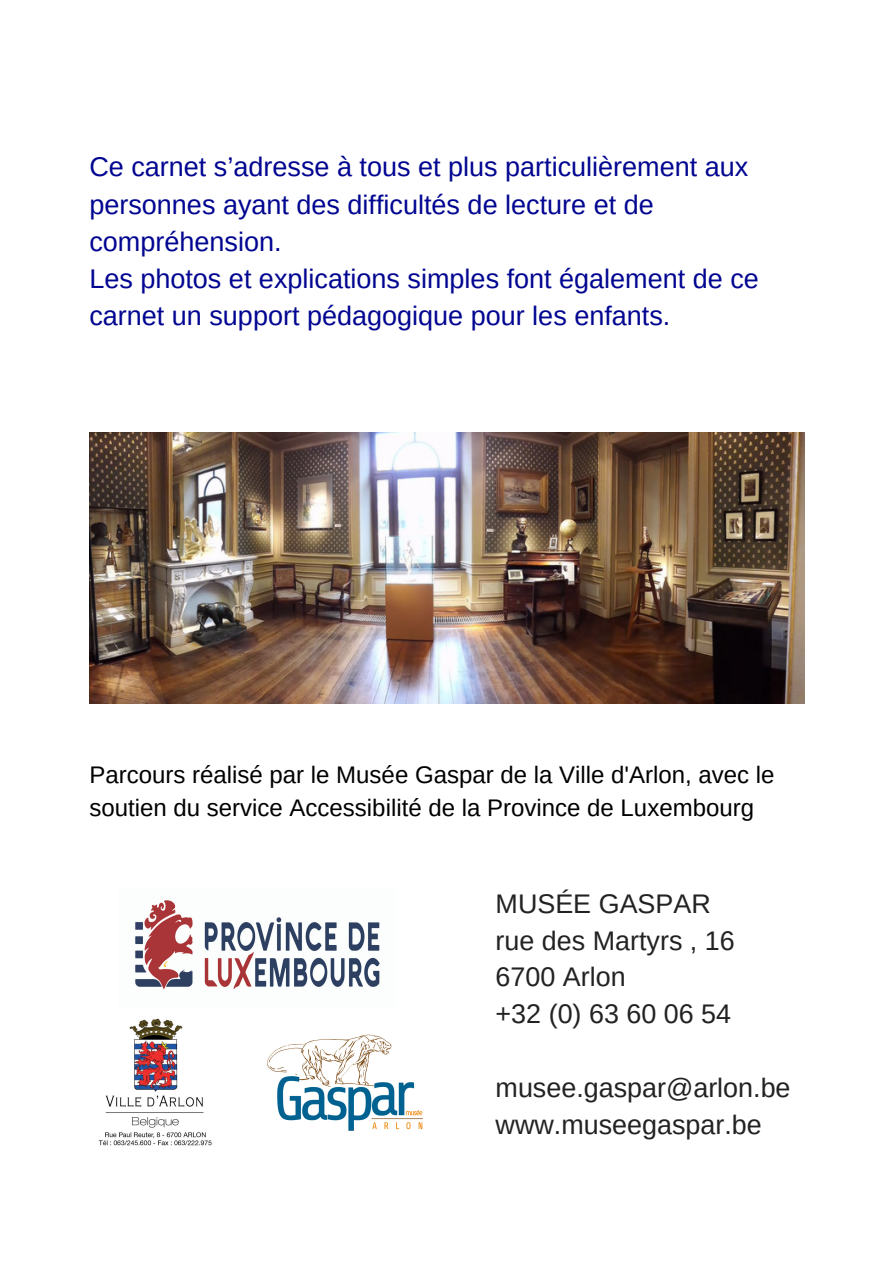
<style>
.page{position:relative;width:894px;height:1264px;background:#fff}
.page>*{position:absolute;margin:0;border:0;box-sizing:border-box;transform-origin:0 0}
.t1{font:27px/37.2px "Arimo";color:#010590}
.t2{font:26.85px "Arimo";color:#222}
.t3{font:24px/32.7px "Arimo";color:#000}
</style>
<div class="page">
<img style="left:267px;top:1034px;width:156px;height:97px">
<img style="left:98px;top:1018px;width:114px;height:128px">
<img style="left:89px;top:432px;width:715px;height:272px">
<img style="left:135px;top:900px;width:245px;height:90px">
<p class="t1" style="left:89px;top:148px;width:660px">Ce carnet s’adresse à tous et plus particulièrement aux personnes ayant des difficultés de lecture et de compréhension.</p>
<p class="t1" style="left:89px;top:260px;width:670px">Les photos et explications simples font également de ce carnet un support pédagogique pour les enfants.</p>
<p class="t3" style="left:89px;top:758px;width:686px">Parcours réalisé par le Musée Gaspar de la Ville d'Arlon, avec le soutien du service Accessibilité de la Province de Luxembourg</p>
<p class="t2" style="left:495px;top:888px;width:217px">MUSÉE GASPAR</p>
<p class="t2" style="left:495px;top:925px;width:241px">rue des Martyrs , 16</p>
<p class="t2" style="left:495px;top:962px;width:132px">6700 Arlon</p>
<p class="t2" style="left:495px;top:999px;width:237px">+32 (0) 63 60 06 54</p>
<p class="t2" style="left:495px;top:1072px;width:296px">musee.gaspar@arlon.be</p>
<p class="t2" style="left:495px;top:1109px;width:267px">www.museegaspar.be</p>
</div>
